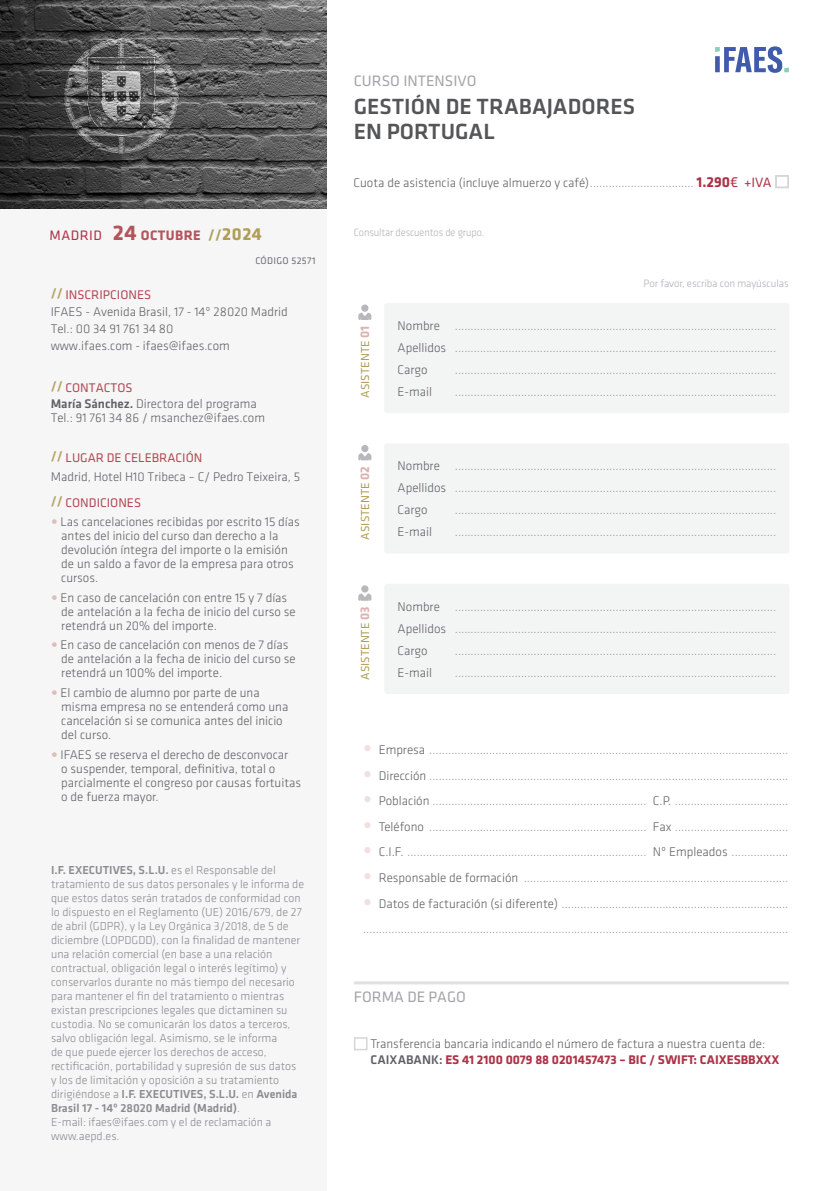
<style>
.page{position:relative;width:840px;height:1191px;background:#fff}
.page>*{position:absolute;margin:0;border:0;box-sizing:border-box;transform-origin:0 0}
.t1{font:500 22.8px/25.6px "Klavika";color:#545557}
.t2{font:15.6px "Klavika";color:#a3a4a8}
.t3{font:700 14.2px "Klavika";letter-spacing:.03em;color:#b6535a}
.stl_cartelito_inscri{font:300 13px "Klavika";color:#898b8e}
.stl_base{font:300 13px/14px "Klavika";color:#606063}
.stl_cartelito_inscri-2{font:300 13px "Klavika";color:#606063}
.t4{font:13px "Klavika";color:#b34953}
.t5{font:300 12px/14px "Klavika";color:#898b8e}
.stl_base-2{font:12px "Klavika";color:#af9d58}
.t6{font:300 11px "Klavika";letter-spacing:-.01em;color:#b0b1b5}
.t7{font:300 11px "Klavika";letter-spacing:-.01em;color:#b0b1b5;scale:.95 1}
.t8{font:10px "Klavika";letter-spacing:.03em;color:#6c6d70}
.s1{font-weight:400;color:#ad3347}
.s2{font-size:22px}
.s3{color:#af9d58}
.s4{font-size:18px;color:#af9d58}
.s5{font-weight:400;color:#b34953}
.s6{font-weight:500}
.s7{color:#898b8e}
.s8{font-weight:700;font-size:15px;color:#ad3347}
.s9{font-weight:400;font-size:15px;color:#ad3347}
.s10{font-weight:400;font-size:14px;color:#ad3347}
.s11{font-weight:700;font-size:13px;color:#dab3b0}
.s12{color:#606063}
.s13{font-weight:700;color:#ad3347}
</style>
<div class="page">
<div style="left:0;top:208px;width:327px;height:983px;background:#f6f6f7"></div>
<img style="left:0;top:0;width:327px;height:208px">
<div style="left:774px;top:175px;width:14px;height:13px;border:2px solid #d5d6d8"></div>
<svg style="left:715px;top:46px;width:73px;height:27px"></svg>
<div style="left:384px;top:303px;width:404px;height:110px;background:#f3f4f4;border-radius:3px"></div>
<div style="left:361px;top:304px;width:7px;height:8px;background:#b7b8bb;border-radius:50%"></div>
<svg style="left:358px;top:313px;width:13px;height:7px"></svg>
<div style="left:384px;top:443px;width:404px;height:110px;background:#f3f4f4;border-radius:3px"></div>
<div style="left:361px;top:445px;width:7px;height:7px;background:#b7b8bb;border-radius:50%"></div>
<svg style="left:358px;top:453px;width:13px;height:7px"></svg>
<div style="left:384px;top:584px;width:404px;height:110px;background:#f3f4f4;border-radius:3px"></div>
<div style="left:361px;top:585px;width:7px;height:7px;background:#b7b8bb;border-radius:50%"></div>
<svg style="left:358px;top:593px;width:13px;height:8px"></svg>
<div style="left:354px;top:1037px;width:13px;height:13px;border:2px solid #d5d6d8"></div>
<hr style="left:353px;top:981px;width:435px;height:3px;background:#dfe0e2">
<p class="t3" style="left:50px;top:228px;width:214px"><span class="s1">MADRID</span> <span class="s2">24</span> OCTUBRE <span class="s3">//</span><span class="s4">2024</span></p>
<p class="t8" style="left:255px;top:255px;width:62px">CÓDIGO 52571</p>
<p class="stl_base" style="left:51px;top:287px;width:238px;line-height:16.8px"><sup>//</sup> <span class="s5">INSCRIPCIONES<br></span>IFAES - Avenida Brasil, 17 - 14º 28020 Madrid<br>Tel.: 00 34 91 761 34 80<br>www.ifaes.com - ifaes@ifaes.com</p>
<p class="stl_base" style="left:51px;top:379px;width:208px;line-height:16.8px"><sup>//</sup> <span class="s5">CONTACTOS<br></span><span class="s6">María Sánchez.</span> Directora del programa</p>
<p class="stl_base" style="left:51px;top:411px;width:216px">Tel.: 91 761 34 86 / msanchez@ifaes.com</p>
<p class="stl_base" style="left:51px;top:449px;width:251px;line-height:18.8px"><sup>//</sup> <span class="s5">LUGAR DE CELEBRACIÓN<br></span>Madrid, Hotel H10 Tribeca – C/ Pedro Teixeira, 5</p>
<p class="t4" style="left:51px;top:496px;width:92px"><sup>//</sup> CONDICIONES</p>
<p class="stl_base" style="left:60px;top:515px;width:241px">Las cancelaciones recibidas por escrito 15 días antes del inicio del curso dan derecho a la devolución íntegra del importe o la emisión de un saldo a favor de la empresa para otros cursos.</p>
<p class="stl_base" style="left:60px;top:590px;width:236px">En caso de cancelación con entre 15 y 7 días de antelación a la fecha de inicio del curso se retendrá un 20% del importe.</p>
<p class="stl_base" style="left:60px;top:638px;width:236px">En caso de cancelación con menos de 7 días de antelación a la fecha de inicio del curso se retendrá un 100% del importe.</p>
<p class="stl_base" style="left:60px;top:686px;width:229px">El cambio de alumno por parte de una misma empresa no se entenderá como una cancelación si se comunica antes del inicio del curso.</p>
<p class="stl_base" style="left:60px;top:747px;width:242px">IFAES se reserva el derecho de desconvocar<br>o suspender, temporal, definitiva, total o parcialmente el congreso por causas fortuitas o de fuerza mayor.</p>
<p class="t5" style="left:51px;top:863px;width:254px"><span class="s6">I.F. EXECUTIVES, S.L.U.</span> es el Responsable del tratamiento de sus datos personales y le informa de que estos datos serán tratados de conformidad con lo dispuesto en el Reglamento (UE) 2016/679, de 27 de abril (GDPR), y la Ley Orgánica 3/2018, de 5 de diciembre (LOPDGDD), con la finalidad de mantener una relación comercial (en base a una relación contractual, obligación legal o interés legítimo) y conservarlos durante no más tiempo del necesario para mantener el fin del tratamiento o mientras existan prescripciones legales que dictaminen su custodia. No se comunicarán los datos a terceros, salvo obligación legal. Asimismo, se le informa<br>de que puede ejercer los derechos de acceso, rectificación, portabilidad y supresión de sus datos y los de limitación y oposición a su tratamiento dirigiéndose a <span class="s6">I.F. EXECUTIVES, S.L.U.</span> en <span class="s6">Avenida Brasil 17 - 14º 28020 Madrid (Madrid)</span>.<br>E-mail: ifaes@ifaes.com y el de reclamación a www.aepd.es.</p>
<p class="t2" style="left:353px;top:72px;width:124px">CURSO INTENSIVO</p>
<p class="t1" style="left:353px;top:94px;width:282px">GESTIÓN DE TRABAJADORES<br>EN PORTUGAL</p>
<p class="stl_base" style="left:353px;top:176px;width:419px">Cuota de asistencia (incluye almuerzo y café)<span class="s7">.................................</span> <span class="s8">1.290</span><span class="s9">€</span> <span class="s10">+IVA</span></p>
<p class="t7" style="left:353px;top:227px;width:139px">Consultar descuentos de grupo.</p>
<p class="t6" style="left:643px;top:277px;width:147px">Por favor, escriba con mayúsculas</p>
<p class="stl_base-2" style="left:358px;top:398px;width:73px;rotate:-90deg">ASISTENTE <span class="s11">01</span></p>
<p class="stl_base-2" style="left:358px;top:539px;width:75px;rotate:-90deg">ASISTENTE <span class="s11">02</span></p>
<p class="stl_base-2" style="left:358px;top:680px;width:75px;rotate:-90deg">ASISTENTE <span class="s11">03</span></p>
<p class="stl_cartelito_inscri" style="left:397px;top:318px;width:380px"><span class="s12">Nombre</span> ......................................................................................................</p>
<p class="stl_cartelito_inscri" style="left:397px;top:340px;width:380px"><span class="s12">Apellidos</span> ......................................................................................................</p>
<p class="stl_cartelito_inscri-2" style="left:397px;top:362px;width:31px">Cargo</p>
<p class="stl_cartelito_inscri" style="left:454px;top:362px;width:322px">......................................................................................................</p>
<p class="stl_cartelito_inscri-2" style="left:397px;top:384px;width:36px">E-mail</p>
<p class="stl_cartelito_inscri" style="left:454px;top:384px;width:322px">......................................................................................................</p>
<p class="stl_cartelito_inscri" style="left:397px;top:459px;width:380px"><span class="s12">Nombre</span> ......................................................................................................</p>
<p class="stl_cartelito_inscri" style="left:397px;top:481px;width:380px"><span class="s12">Apellidos</span> ......................................................................................................</p>
<p class="stl_cartelito_inscri-2" style="left:397px;top:503px;width:31px">Cargo</p>
<p class="stl_cartelito_inscri" style="left:454px;top:503px;width:322px">......................................................................................................</p>
<p class="stl_cartelito_inscri-2" style="left:397px;top:525px;width:36px">E-mail</p>
<p class="stl_cartelito_inscri" style="left:454px;top:525px;width:322px">......................................................................................................</p>
<p class="stl_cartelito_inscri" style="left:397px;top:599px;width:380px"><span class="s12">Nombre</span> ......................................................................................................</p>
<p class="stl_cartelito_inscri" style="left:397px;top:621px;width:380px"><span class="s12">Apellidos</span> ......................................................................................................</p>
<p class="stl_cartelito_inscri-2" style="left:397px;top:643px;width:31px">Cargo</p>
<p class="stl_cartelito_inscri" style="left:454px;top:643px;width:322px">......................................................................................................</p>
<p class="stl_cartelito_inscri-2" style="left:397px;top:665px;width:36px">E-mail</p>
<p class="stl_cartelito_inscri" style="left:454px;top:665px;width:322px">......................................................................................................</p>
<p class="stl_cartelito_inscri" style="left:378px;top:742px;width:411px"><span class="s12">Empresa</span> ..................................................................................................................</p>
<p class="stl_cartelito_inscri" style="left:378px;top:768px;width:411px"><span class="s12">Dirección</span> ..................................................................................................................</p>
<p class="stl_cartelito_inscri" style="left:378px;top:793px;width:411px"><span class="s12">Población</span> .................................................................... <span class="s12">C.P.</span> ....................................</p>
<p class="stl_cartelito_inscri" style="left:378px;top:819px;width:411px"><span class="s12">Teléfono</span> ..................................................................... <span class="s12">Fax</span> ....................................</p>
<p class="stl_cartelito_inscri" style="left:378px;top:845px;width:411px"><span class="s12">C.I.F.</span> ............................................................................ <span class="s12">Nº Empleados</span> ..................</p>
<p class="stl_cartelito_inscri" style="left:378px;top:870px;width:411px"><span class="s12">Responsable de formación</span> ....................................................................................</p>
<p class="stl_cartelito_inscri" style="left:378px;top:896px;width:411px"><span class="s12">Datos de facturación (si diferente)</span> ........................................................................</p>
<p class="stl_cartelito_inscri" style="left:363px;top:921px;width:426px">.......................................................................................................................................</p>
<p class="t2" style="left:353px;top:987px;width:113px">FORMA DE PAGO</p>
<p class="stl_base" style="left:370px;top:1036px;width:410px;line-height:16px">Transferencia bancaria indicando el número de factura a nuestra cuenta de:<br><span class="s6">CAIXABANK:</span> <span class="s13">ES 41 2100 0079 88 0201457473 – BIC / SWIFT: CAIXESBBXXX</span></p>
</div>
